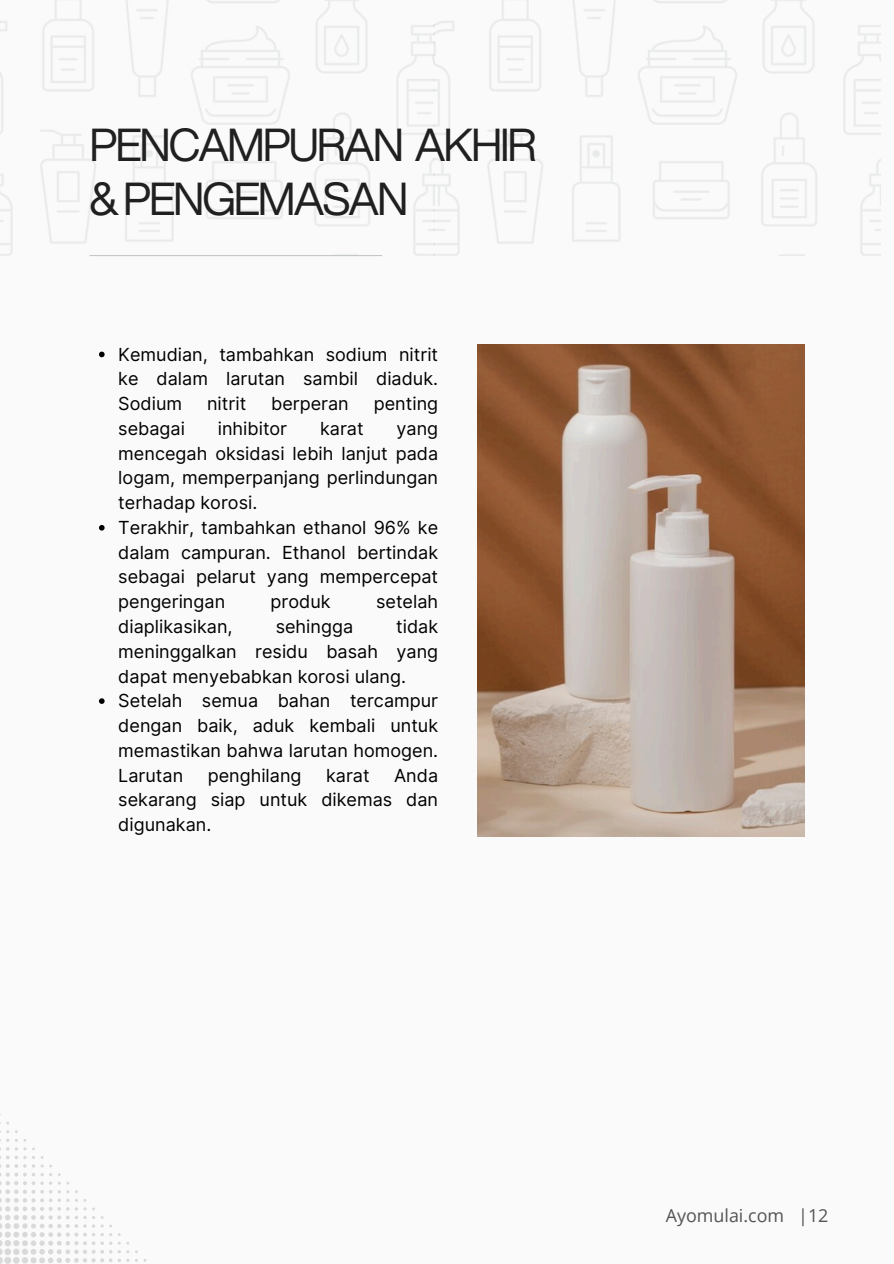
<style>
.page{position:relative;width:894px;height:1264px;background:#fff}
.page>*{position:absolute;margin:0;border:0;box-sizing:border-box;transform-origin:0 0}
.t1{font:45px/54px "Helvetica Now Display";letter-spacing:-.05em;color:#202020}
.t2{font:18px/24.8px "Inter";color:#000;text-align:justify}
.t3{font:17.85px "Open Sans";color:#545454}
</style>
<div class="page">
<div style="left:0;top:0;width:893px;height:1263px;background:#fafafa"></div>
<svg style="left:0;top:1114px;width:147px;height:149px"></svg>
<hr style="left:89px;top:255px;width:293px;height:1px;background:#c4c8c7">
<img style="left:477px;top:344px;width:327px;height:492px">
<svg style="left:99px;top:351px;width:6px;height:6px"></svg>
<svg style="left:99px;top:525px;width:6px;height:5px"></svg>
<svg style="left:99px;top:698px;width:6px;height:6px"></svg>
<p class="t1" style="left:89px;top:117px;width:448px">PENCAMPURAN AKHIR &amp;PENGEMASAN</p>
<p class="t2" style="left:118px;top:342px;width:321px">Kemudian, tambahkan sodium nitrit ke dalam larutan sambil diaduk.<br>Sodium</p>
<p class="t2" style="left:207px;top:391px;width:41px">nitrit</p>
<p class="t2" style="left:271px;top:391px;width:79px">berperan</p>
<p class="t2" style="left:374px;top:391px;width:66px">penting</p>
<p class="t2" style="left:118px;top:416px;width:68px">sebagai</p>
<p class="t2" style="left:218px;top:416px;width:71px">inhibitor</p>
<p class="t2" style="left:320px;top:416px;width:45px">karat</p>
<p class="t2" style="left:118px;top:416px;width:321px;text-indent:278px">yang mencegah oksidasi lebih lanjut pada logam, memperpanjang perlindungan terhadap korosi.</p>
<h1 class="t2" style="left:118px;top:515px;width:321px">Terakhir, tambahkan ethanol 96% ke dalam campuran. Ethanol bertindak sebagai pelarut yang mempercepat pengeringan</h1>
<h1 class="t2" style="left:270px;top:589px;width:62px">produk</h1>
<h1 class="t2" style="left:376px;top:589px;width:63px">setelah</h1>
<h1 class="t2" style="left:118px;top:614px;width:116px">diaplikasikan,</h1>
<h1 class="t2" style="left:275px;top:614px;width:79px">sehingga</h1>
<h1 class="t2" style="left:118px;top:614px;width:321px;text-indent:278px">tidak meninggalkan residu basah yang dapat menyebabkan korosi ulang.</h1>
<p class="t2" style="left:118px;top:688px;width:321px">Setelah semua bahan tercampur dengan baik, aduk kembali untuk memastikan bahwa larutan homogen.<br>Larutan</p>
<p class="t2" style="left:208px;top:762px;width:95px">penghilang</p>
<p class="t2" style="left:326px;top:762px;width:45px">karat</p>
<p class="t2" style="left:118px;top:762px;width:321px;text-indent:276px">Anda sekarang siap untuk dikemas dan digunakan.</p>
<p class="t3" style="left:665px;top:1203px;width:164px">Ayomulai.com |12</p>
</div>
